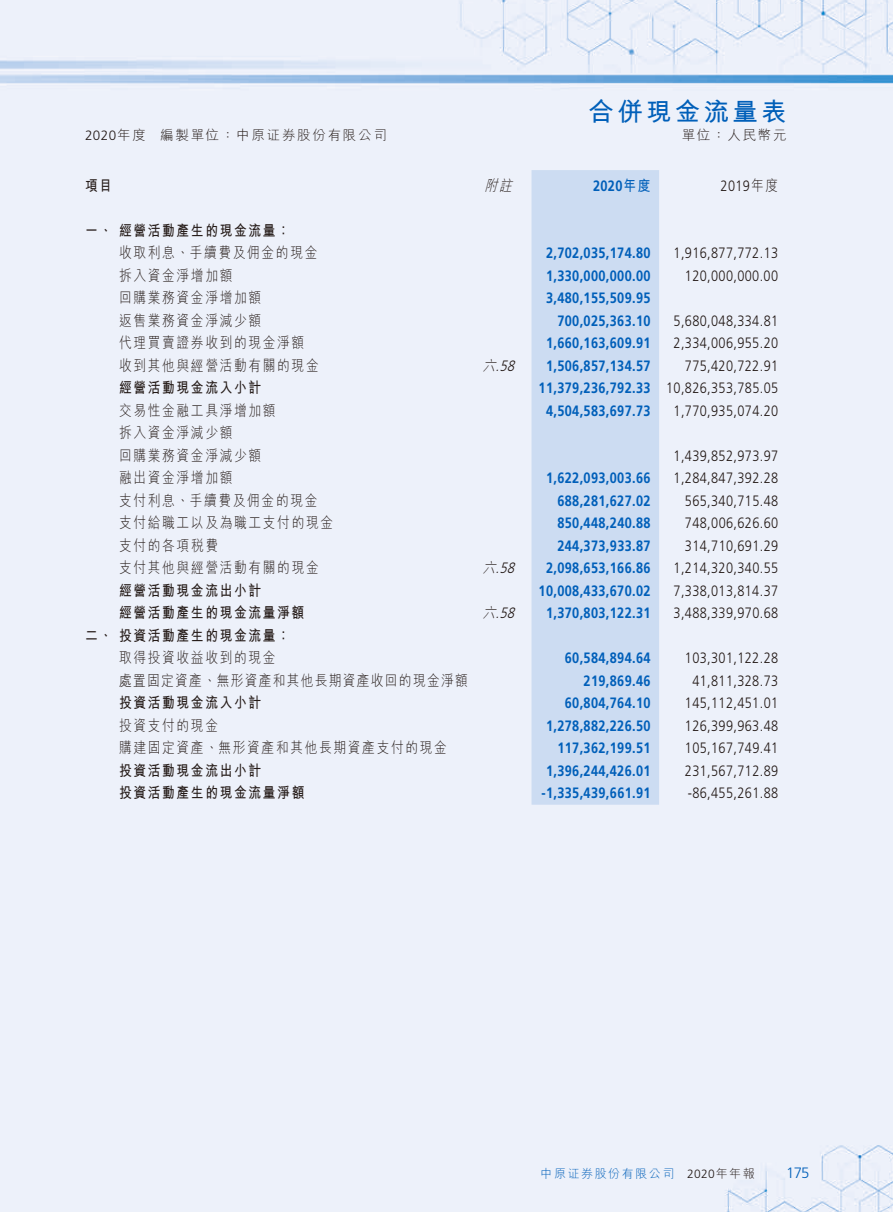
<style>
.page{position:relative;width:893px;height:1212px;background:#edf1fa}
.page>*{position:absolute;margin:0;border:0;box-sizing:border-box;transform-origin:0 0}
.t1{font:700 25.5px "M Hei HK";letter-spacing:.13em;color:#005fb9}
.t2{font:700 15px "Frutiger LT Std";letter-spacing:.03em;color:#005fb9;scale:.85 1}
.t3{font:300 15px "Frutiger LT Std";letter-spacing:.03em;color:#231916;scale:.85 1}
.t4{font:300 15px/22.5px "M Hei HK";letter-spacing:.13em;color:#231916;scale:.85 1}
.t5{font:700 15px "M Hei HK";letter-spacing:.13em;color:#231916;scale:.85 1}
.t6{font:300 15px "M Hei HK";letter-spacing:.1em;color:#231916;scale:.85 1}
.t7{font:italic 300 15px "Frutiger LT Std";color:#231916;scale:.85 1}
.t8{font:300 15px "Frutiger LT Std";color:#005fb9}
.t9{font:italic 300 15px "M Hei HK";color:#231916;scale:.85 1}
.t10{font:300 13.5px "M Hei HK";letter-spacing:.13em;color:#231916}
.t11{font:300 12px "M Hei HK";letter-spacing:.13em;color:#005fb9}
.s1{font-family:"Frutiger LT Std"}
.s2{font-family:"M Hei HKS"}
.s3{font-family:"M Hei HK"}
.s4{font-weight:300;color:#231916}
.s5{font-family:"Frutiger LT Std";color:#231916}
.s6{color:#231916}
</style>
<div class="page">
<div style="left:531px;top:170px;width:128px;height:635px;background:#ccdcf2"></div>
<h1 class="t1" style="left:589px;top:93px;width:200px">合併現金流量表</h1>
<p class="t10" style="left:85px;top:128px;width:303px"><span class="s1">2020</span>年度 編製單位：<span class="s2">中原證券</span>股份有限公司</p>
<p class="t10" style="left:682px;top:128px;width:106px">單位：人民幣元</p>
<p class="t5" style="left:85px;top:174px;width:33px">項目</p>
<p class="t9" style="left:485px;top:178px;width:38px">附註</p>
<p class="t2" style="left:593px;top:177px;width:69px">2020<span class="s3">年度</span></p>
<p class="t3" style="left:721px;top:177px;width:69px">2019<span class="s3">年度</span></p>
<p class="t5" style="left:85px;top:219px;width:243px">一、經營活動產生的現金流量：</p>
<p class="t4" style="left:119px;top:241px;width:235px">收取利息、手續費及佣金的現金</p>
<p class="t2" style="left:546px;top:244px;width:125px">2,702,035,174.80</p>
<p class="t3" style="left:674px;top:245px;width:125px">1,916,877,772.13</p>
<p class="t4" style="left:119px;top:264px;width:135px">拆入資金淨增加額</p>
<p class="t2" style="left:546px;top:267px;width:125px">1,330,000,000.00</p>
<p class="t3" style="left:685px;top:267px;width:111px">120,000,000.00</p>
<p class="t4" style="left:119px;top:286px;width:169px">回購業務資金淨增加額</p>
<p class="t2" style="left:546px;top:289px;width:125px">3,480,155,509.95</p>
<p class="t4" style="left:119px;top:309px;width:169px">返售業務資金淨減少額</p>
<p class="t2" style="left:557px;top:312px;width:111px">700,025,363.10</p>
<p class="t3" style="left:674px;top:312px;width:125px">5,680,048,334.81</p>
<p class="t4" style="left:119px;top:331px;width:220px">代理買賣證券收到的現金淨額</p>
<p class="t2" style="left:546px;top:334px;width:125px">1,660,163,609.91</p>
<p class="t3" style="left:674px;top:335px;width:125px">2,334,006,955.20</p>
<p class="t4" style="left:119px;top:354px;width:236px">收到其他與經營活動有關的現金</p>
<p class="t7" style="left:482px;top:357px;width:44px"><span class="s3">六</span>.58</p>
<p class="t2" style="left:546px;top:357px;width:125px">1,506,857,134.57</p>
<p class="t3" style="left:685px;top:357px;width:111px">775,420,722.91</p>
<p class="t5" style="left:119px;top:377px;width:169px">經營活動現金流入小計</p>
<p class="t2" style="left:539px;top:379px;width:283px">11,379,236,792.33 <span class="s4">10,826,353,785.05</span></p>
<p class="t4" style="left:119px;top:399px;width:186px">交易性金融工具淨增加額</p>
<p class="t2" style="left:546px;top:402px;width:125px">4,504,583,697.73</p>
<p class="t3" style="left:674px;top:402px;width:125px">1,770,935,074.20</p>
<p class="t4" style="left:119px;top:421px;width:169px">拆入資金淨減少額<br>回購業務資金淨減少額</p>
<p class="t3" style="left:674px;top:447px;width:125px">1,439,852,973.97</p>
<p class="t4" style="left:119px;top:466px;width:135px">融出資金淨增加額</p>
<p class="t2" style="left:546px;top:469px;width:125px">1,622,093,003.66</p>
<p class="t3" style="left:674px;top:470px;width:125px">1,284,847,392.28</p>
<p class="t4" style="left:119px;top:489px;width:235px">支付利息、手續費及佣金的現金</p>
<p class="t2" style="left:557px;top:492px;width:111px">688,281,627.02</p>
<p class="t3" style="left:685px;top:492px;width:111px">565,340,715.48</p>
<p class="t4" style="left:119px;top:511px;width:253px">支付給職工以及為職工支付的現金</p>
<p class="t2" style="left:557px;top:514px;width:111px">850,448,240.88</p>
<p class="t3" style="left:685px;top:515px;width:111px">748,006,626.60</p>
<p class="t4" style="left:119px;top:534px;width:118px">支付的各項稅費</p>
<p class="t2" style="left:557px;top:537px;width:111px">244,373,933.87</p>
<p class="t3" style="left:685px;top:537px;width:111px">314,710,691.29</p>
<p class="t4" style="left:119px;top:556px;width:236px">支付其他與經營活動有關的現金</p>
<p class="t7" style="left:482px;top:560px;width:44px"><span class="s3">六</span>.58</p>
<p class="t2" style="left:546px;top:559px;width:125px">2,098,653,166.86</p>
<p class="t3" style="left:674px;top:560px;width:125px">1,214,320,340.55</p>
<p class="t5" style="left:119px;top:579px;width:169px">經營活動現金流出小計</p>
<p class="t2" style="left:539px;top:582px;width:133px">10,008,433,670.02</p>
<p class="t3" style="left:674px;top:582px;width:125px">7,338,013,814.37</p>
<p class="t5" style="left:119px;top:602px;width:220px">經營活動產生的現金流量淨額</p>
<p class="t7" style="left:482px;top:605px;width:44px"><span class="s3">六</span>.58</p>
<p class="t2" style="left:546px;top:604px;width:125px">1,370,803,122.31</p>
<p class="t3" style="left:674px;top:605px;width:125px">3,488,339,970.68</p>
<p class="t5" style="left:85px;top:624px;width:243px">二、投資活動產生的現金流量：</p>
<p class="t4" style="left:119px;top:646px;width:186px">取得投資收益收到的現金</p>
<p class="t2" style="left:565px;top:649px;width:102px">60,584,894.64</p>
<p class="t3" style="left:685px;top:650px;width:111px">103,301,122.28</p>
<p class="t6" style="left:119px;top:673px;width:412px">處置固定資產、無形資產和其他長期資產收回的現金淨額</p>
<p class="t2" style="left:584px;top:672px;width:80px">219,869.46</p>
<p class="t3" style="left:692px;top:672px;width:102px">41,811,328.73</p>
<p class="t5" style="left:119px;top:692px;width:169px">投資活動現金流入小計</p>
<p class="t2" style="left:565px;top:694px;width:102px">60,804,764.10</p>
<p class="t3" style="left:685px;top:695px;width:111px">145,112,451.01</p>
<p class="t4" style="left:119px;top:714px;width:118px">投資支付的現金</p>
<p class="t2" style="left:546px;top:717px;width:125px">1,278,882,226.50</p>
<p class="t3" style="left:685px;top:717px;width:111px">126,399,963.48</p>
<p class="t4" style="left:119px;top:736px;width:387px">購建固定資產、無形資產和其他長期資產支付的現金</p>
<p class="t2" style="left:557px;top:739px;width:111px">117,362,199.51</p>
<p class="t3" style="left:685px;top:740px;width:111px">105,167,749.41</p>
<p class="t5" style="left:119px;top:759px;width:169px">投資活動現金流出小計</p>
<p class="t2" style="left:546px;top:762px;width:125px">1,396,244,426.01</p>
<p class="t3" style="left:685px;top:762px;width:111px">231,567,712.89</p>
<p class="t5" style="left:119px;top:782px;width:220px">投資活動產生的現金流量淨額</p>
<p class="t2" style="left:541px;top:784px;width:130px">-1,335,439,661.91</p>
<p class="t3" style="left:688px;top:785px;width:108px">-86,455,261.88</p>
<p class="t11" style="left:541px;top:1167px;width:216px"><span class="s2">中原證券</span>股份有限公司 <span class="s5">2020</span><span class="s6">年年報</span></p>
<p class="t8" style="left:786px;top:1164px;width:25px">175</p>
</div>
